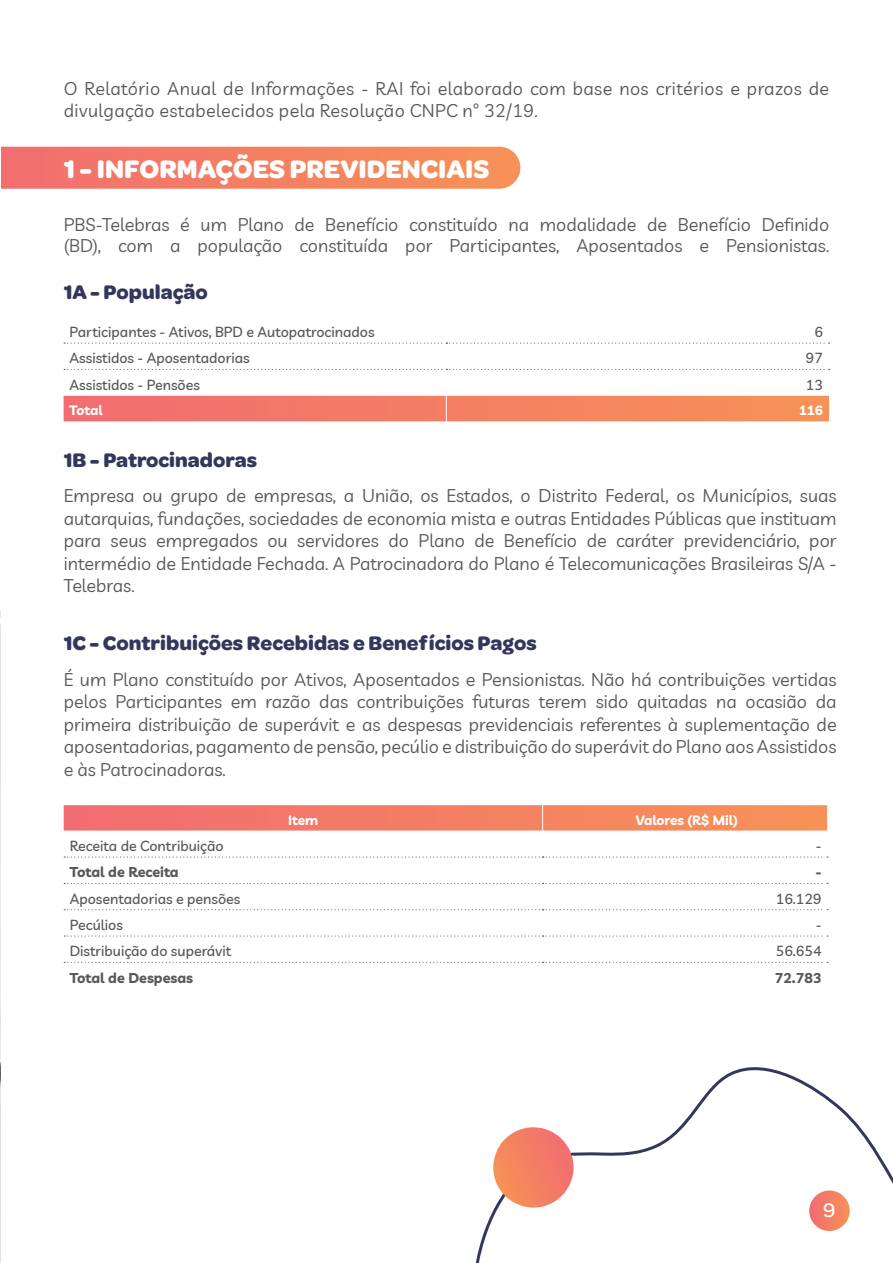
<style>
.page{position:relative;width:893px;height:1263px;background:#fff}
.page>*{position:absolute;margin:0;border:0;box-sizing:border-box;transform-origin:0 0}
.t1{font:700 27px "Omnes Georgian";color:#fff}
.t2{font:700 21px "Omnes Georgian";color:#32375b}
.t3{font:500 21px "Omnes Georgian";color:#fff}
.t4{font:18px/22.5px "Livvic";color:#57585a;text-align:justify}
.t5{font:18px/22.5px "Livvic";letter-spacing:.02em;color:#57585a}
.t6{font:500 14.25px "Livvic";color:#57585a}
.t7{font:700 14.25px "Livvic";color:#57585a}
.t8{font:700 13.5px "Livvic";color:#fff}
</style>
<div class="page">
<svg style="left:1px;top:147px;width:519px;height:42px;background:#f48165"></svg>
<img style="left:0;top:610px;width:1px;height:653px">
<svg style="left:64px;top:342px;width:765px;height:79px"></svg>
<svg style="left:64px;top:882px;width:763px;height:80px"></svg>
<svg style="left:64px;top:856px;width:764px;height:2px"></svg>
<svg style="left:64px;top:883px;width:764px;height:1px"></svg>
<svg style="left:64px;top:909px;width:764px;height:1px"></svg>
<svg style="left:64px;top:935px;width:764px;height:1px"></svg>
<svg style="left:64px;top:962px;width:764px;height:1px"></svg>
<svg style="left:64px;top:805px;width:764px;height:26px;background:#f38167"></svg>
<svg style="left:475px;top:1067px;width:418px;height:196px"></svg>
<svg style="left:488px;top:1127px;width:91px;height:86px"></svg>
<p class="t5" style="left:64px;top:76px;width:767px">O Relatório Anual de Informações - RAI foi elaborado com base nos critérios e prazos de divulgação estabelecidos pela Resolução CNPC nº 32/19.</p>
<h1 class="t1" style="left:64px;top:149px;width:427px">1 - INFORMAÇÕES PREVIDENCIAIS</h1>
<p class="t4" style="left:64px;top:212px;width:767px;line-height:21.6px">PBS-Telebras é um Plano de Benefício constituído na modalidade de Benefício Definido (BD), com a população constituída por Participantes, Aposentados e Pensionistas.</p>
<p class="t2" style="left:64px;top:277px;width:145px">1A - População</p>
<p class="t6" style="left:70px;top:321px;width:307px">Participantes - Ativos, BPD e Autopatrocinados</p>
<p class="t6" style="left:814px;top:321px;width:10px">6</p>
<p class="t6" style="left:70px;top:348px;width:182px">Assistidos - Aposentadorias</p>
<p class="t6" style="left:806px;top:348px;width:19px">97</p>
<p class="t6" style="left:70px;top:374px;width:132px">Assistidos - Pensões</p>
<p class="t6" style="left:806px;top:374px;width:19px">13</p>
<p class="t8" style="left:70px;top:400px;width:35px">Total</p>
<p class="t8" style="left:799px;top:400px;width:26px">116</p>
<p class="t2" style="left:64px;top:445px;width:195px">1B - Patrocinadoras</p>
<p class="t4" style="left:64px;top:484px;width:774px">Empresa ou grupo de empresas, a União, os Estados, o Distrito Federal, os Municípios, suas autarquias, fundações, sociedades de economia mista e outras Entidades Públicas que instituam para seus empregados ou servidores do Plano de Benefício de caráter previdenciário, por intermédio de Entidade Fechada. A Patrocinadora do Plano é Telecomunicações Brasileiras S/A - Telebras.</p>
<p class="t2" style="left:64px;top:628px;width:474px">1C - Contribuições Recebidas e Benefícios Pagos</p>
<p class="t4" style="left:64px;top:667px;width:774px">É um Plano constituído por Ativos, Aposentados e Pensionistas. Não há contribuições vertidas pelos Participantes em razão das contribuições futuras terem sido quitadas na ocasião da primeira distribuição de superávit e as despesas previdenciais referentes à suplementação de aposentadorias, pagamento de pensão, pecúlio e distribuição do superávit do Plano aos Assistidos e às Patrocinadoras.</p>
<p class="t8" style="left:288px;top:809px;width:32px">Item</p>
<p class="t8" style="left:636px;top:809px;width:104px">Valores (R$ Mil)</p>
<p class="t6" style="left:70px;top:835px;width:155px">Receita de Contribuição</p>
<p class="t6" style="left:816px;top:835px;width:7px">-</p>
<p class="t7" style="left:70px;top:861px;width:111px">Total de Receita</p>
<p class="t7" style="left:815px;top:861px;width:8px">-</p>
<p class="t6" style="left:70px;top:888px;width:172px">Aposentadorias e pensões</p>
<p class="t6" style="left:776px;top:888px;width:47px">16.129</p>
<p class="t6" style="left:70px;top:914px;width:55px">Pecúlios</p>
<p class="t6" style="left:816px;top:914px;width:7px">-</p>
<p class="t6" style="left:70px;top:941px;width:163px">Distribuição do superávit</p>
<p class="t6" style="left:776px;top:941px;width:47px">56.654</p>
<p class="t7" style="left:70px;top:966px;width:125px">Total de Despesas</p>
<p class="t7" style="left:775px;top:966px;width:48px">72.783</p>
<p class="t3" style="left:823px;top:1196px;width:14px">9</p>
</div>
